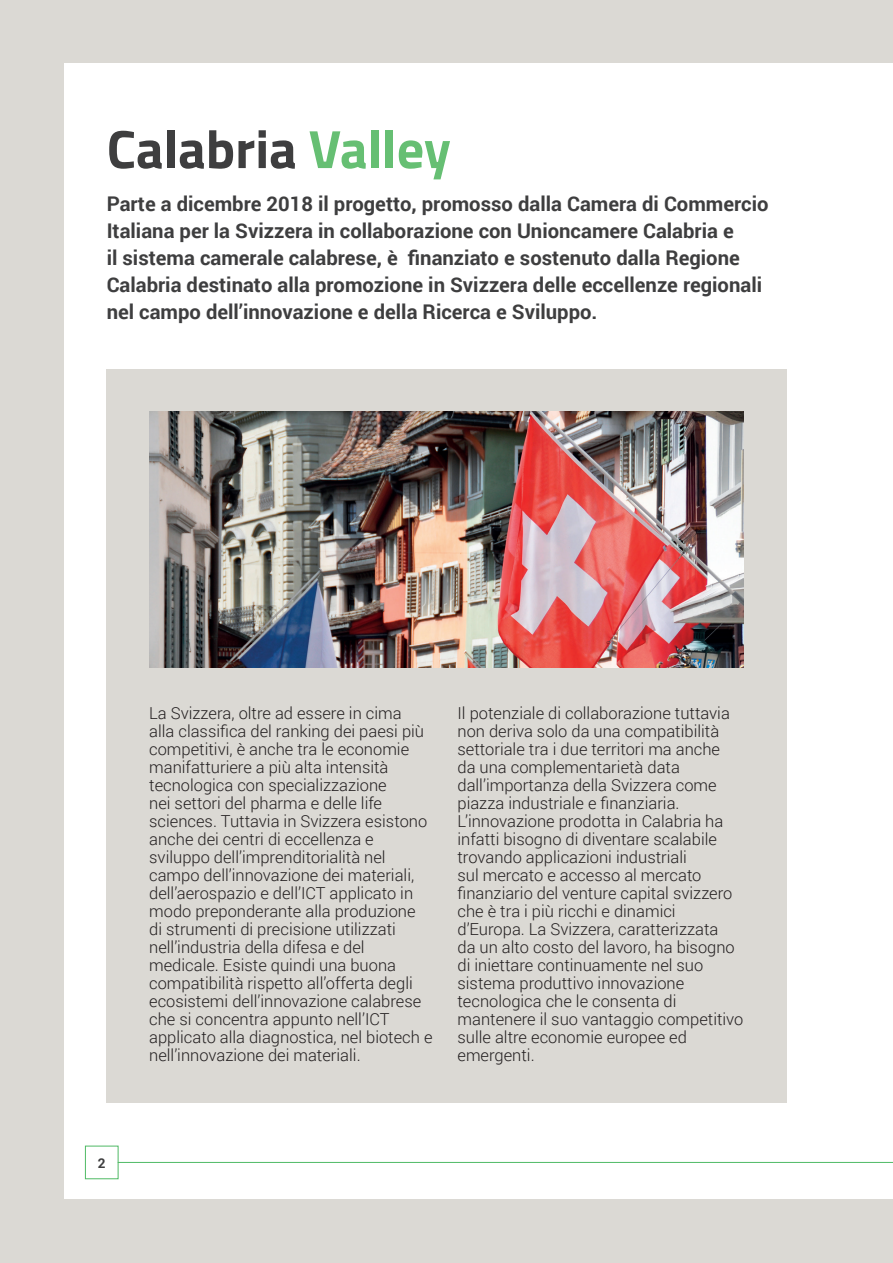
<style>
.page{position:relative;width:893px;height:1263px;background:#dbd9d4}
.page>*{position:absolute;margin:0;border:0;box-sizing:border-box;transform-origin:0 0}
.t1{font:700 54px "Titillium";color:#3e3e3f}
.t2{font:700 20.25px/27px "Roboto";color:#3e3e3f}
.t3{font:300 16.5px/18px "Roboto";color:#231f20}
.t4{font:700 13.5px "Roboto";color:#3e3e3f}
.s1{color:#66bf73}
</style>
<div class="page">
<div style="left:64px;top:64px;width:829px;height:1135px;background:#fff"></div>
<div style="left:107px;top:369px;width:680px;height:733px;background:#dbd9d4"></div>
<img style="left:149px;top:412px;width:594px;height:256px">
<hr style="left:118px;top:1162px;width:775px;height:1px;background:#4fba65">
<div style="left:85px;top:1146px;width:33px;height:33px;border:1px solid #4fba65"></div>
<h1 class="t1" style="left:107px;top:108px;width:346px">Calabria <span class="s1">Valley</span></h1>
<p class="t2" style="left:107px;top:189px;width:663px">Parte a dicembre 2018 il progetto, promosso dalla Camera di Commercio Italiana per la Svizzera in collaborazione con Unioncamere Calabria e<br>il sistema camerale calabrese, è finanziato e sostenuto dalla Regione Calabria destinato alla promozione in Svizzera delle eccellenze regionali nel campo dell’innovazione e della Ricerca e Sviluppo.</p>
<p class="t4" style="left:98px;top:1153px;width:9px">2</p>
<p class="t3" style="left:149px;top:703px;width:285px">La Svizzera, oltre ad essere in cima<br>alla classifica del ranking dei paesi più competitivi, è anche tra le economie manifatturiere a più alta intensità tecnologica con specializzazione<br>nei settori del pharma e delle life sciences. Tuttavia in Svizzera esistono anche dei centri di eccellenza e sviluppo dell’imprenditorialità nel campo dell’innovazione dei materiali, dell’aerospazio e dell’ICT applicato in modo preponderante alla produzione di strumenti di precisione utilizzati nell’industria della difesa e del medicale. Esiste quindi una buona compatibilità rispetto all’offerta degli ecosistemi dell’innovazione calabrese che si concentra appunto nell’ICT applicato alla diagnostica, nel biotech e nell’innovazione dei materiali.</p>
<p class="t3" style="left:457px;top:703px;width:287px">Il potenziale di collaborazione tuttavia non deriva solo da una compatibilità settoriale tra i due territori ma anche<br>da una complementarietà data dall’importanza della Svizzera come piazza industriale e finanziaria.<br>L’innovazione prodotta in Calabria ha infatti bisogno di diventare scalabile trovando applicazioni industriali<br>sul mercato e accesso al mercato finanziario del venture capital svizzero che è tra i più ricchi e dinamici d’Europa. La Svizzera, caratterizzata<br>da un alto costo del lavoro, ha bisogno di iniettare continuamente nel suo sistema produttivo innovazione tecnologica che le consenta di mantenere il suo vantaggio competitivo sulle altre economie europee ed emergenti.</p>
</div>
